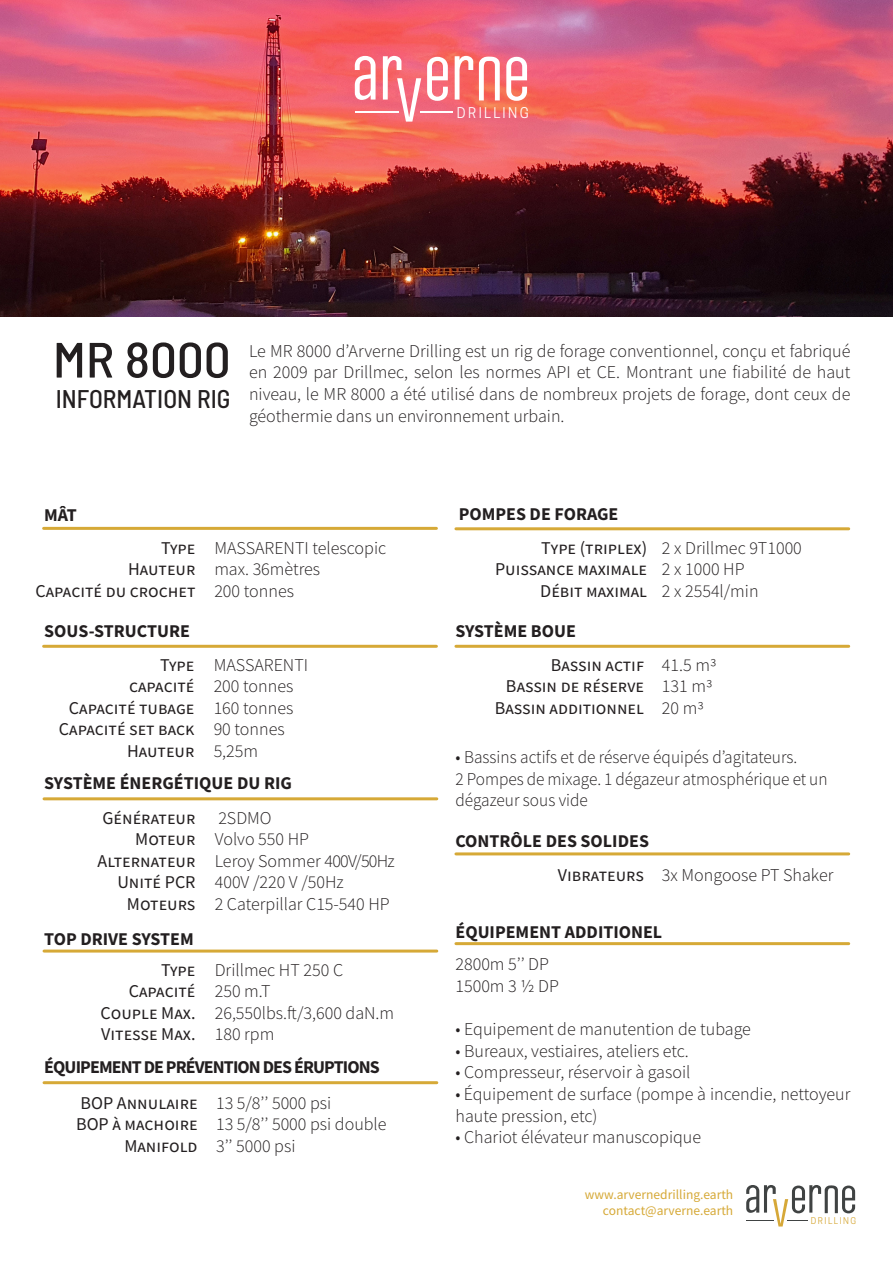
<style>
.page{position:relative;width:893px;height:1263px;background:#fff}
.page>*{position:absolute;margin:0;border:0;box-sizing:border-box;transform-origin:0 0}
.t1{font:500 semi-condensed 49.5px "Barlow";color:#231f20;scale:1.07 1}
.t2{font:500 semi-condensed 25.5px "Barlow";color:#231f20}
.t3{font:300 18px/21.6px "Source Sans Pro";color:#231f20;text-align:justify}
.t4{font:18px "Source Sans Pro";color:#231f20}
.t5{font:700 18px "Source Sans Pro";color:#231f20}
.t6{font:300 18px/21.6px "Source Sans Pro";color:#231f20;scale:.96 1}
.t7{font:700 18px "Source Sans Pro";letter-spacing:-.05em;color:#231f20}
.t8{font:13.95px "Cooper Hewitt";letter-spacing:.17em;color:#fff}
.t9{font:13.5px "Source Sans Pro";color:#d6a937}
.t10{font:8.85px "Cooper Hewitt";letter-spacing:.17em;color:#d6a838}
</style>
<div class="page">
<hr style="left:44px;top:527px;width:392px;height:3px;background:#d6a937">
<hr style="left:44px;top:645px;width:392px;height:3px;background:#d6a937">
<hr style="left:44px;top:797px;width:393px;height:3px;background:#d6a937">
<hr style="left:44px;top:949px;width:393px;height:3px;background:#d6a937">
<hr style="left:44px;top:1081px;width:393px;height:3px;background:#d6a937">
<hr style="left:456px;top:527px;width:393px;height:3px;background:#d6a937">
<hr style="left:456px;top:645px;width:393px;height:3px;background:#d6a937">
<hr style="left:456px;top:852px;width:393px;height:3px;background:#d6a937">
<hr style="left:456px;top:942px;width:393px;height:3px;background:#d6a937">
<img style="left:0;top:0;width:893px;height:317px">
<svg style="left:355px;top:56px;width:21px;height:44px"></svg>
<svg style="left:455px;top:56px;width:18px;height:44px"></svg>
<svg style="left:383px;top:56px;width:38px;height:66px"></svg>
<svg style="left:479px;top:56px;width:21px;height:44px"></svg>
<svg style="left:506px;top:57px;width:21px;height:44px"></svg>
<svg style="left:427px;top:57px;width:21px;height:44px"></svg>
<hr style="left:420px;top:112px;width:33px;height:1px;background:#fff">
<hr style="left:355px;top:112px;width:43px;height:1px;background:#fff">
<svg style="left:746px;top:1185px;width:109px;height:41px"></svg>
<p class="t8" style="left:457px;top:104px;width:73px">DRILLING</p>
<p class="t1" style="left:53px;top:324px;width:168px">MR 8000</p>
<p class="t2" style="left:56px;top:381px;width:176px">INFORMATION RIG</p>
<p class="t3" style="left:249px;top:340px;width:603px">Le MR 8000 d’Arverne Drilling est un rig de forage conventionnel, conçu et fabriqué en 2009 par Drillmec, selon les normes API et CE. Montrant une fiabilité de haut niveau, le MR 8000 a été utilisé dans de nombreux projets de forage, dont ceux de géothermie dans un environnement urbain.</p>
<p class="t5" style="left:44px;top:503px;width:34px">MÂT</p>
<p class="t4" style="left:161px;top:536px;width:36px">Type</p>
<p class="t4" style="left:128px;top:558px;width:69px">Hauteur</p>
<p class="t4" style="left:35px;top:579px;width:162px">Capacité du crochet</p>
<p class="t5" style="left:44px;top:619px;width:147px">SOUS-STRUCTURE</p>
<p class="t4" style="left:160px;top:653px;width:36px">Type</p>
<p class="t4" style="left:129px;top:675px;width:67px">capacité</p>
<p class="t4" style="left:69px;top:696px;width:127px">Capacité tubage</p>
<p class="t4" style="left:59px;top:718px;width:137px">Capacité set back</p>
<p class="t4" style="left:127px;top:739px;width:69px">Hauteur</p>
<p class="t3" style="left:214px;top:537px;width:173px">MASSARENTI telescopic</p>
<p class="t3" style="left:214px;top:558px;width:107px">max. 36mètres</p>
<p class="t3" style="left:214px;top:580px;width:81px">200 tonnes</p>
<p class="t3" style="left:214px;top:654px;width:96px">MASSARENTI</p>
<p class="t3" style="left:214px;top:675px;width:81px">200 tonnes</p>
<p class="t3" style="left:214px;top:697px;width:81px">160 tonnes</p>
<p class="t3" style="left:214px;top:718px;width:73px">90 tonnes</p>
<p class="t3" style="left:214px;top:740px;width:46px">5,25m</p>
<p class="t5" style="left:44px;top:770px;width:249px">SYSTÈME ÉNERGÉTIQUE DU RIG</p>
<p class="t4" style="left:103px;top:806px;width:95px">Générateur</p>
<p class="t4" style="left:135px;top:828px;width:62px">Moteur</p>
<p class="t4" style="left:98px;top:849px;width:99px">Alternateur</p>
<p class="t4" style="left:117px;top:871px;width:80px">Unité PCR</p>
<p class="t4" style="left:127px;top:892px;width:70px">Moteurs</p>
<p class="t5" style="left:44px;top:927px;width:151px">TOP DRIVE SYSTEM</p>
<p class="t4" style="left:161px;top:958px;width:36px">Type</p>
<p class="t4" style="left:129px;top:980px;width:68px">Capacité</p>
<p class="t4" style="left:101px;top:1001px;width:96px">Couple Max.</p>
<p class="t4" style="left:101px;top:1023px;width:96px">Vitesse Max.</p>
<p class="t3" style="left:218px;top:807px;width:55px">2SDMO</p>
<p class="t3" style="left:215px;top:828px;width:96px">Volvo 550 HP</p>
<p class="t3" style="left:215px;top:850px;width:182px">Leroy Sommer 400V/50Hz</p>
<p class="t3" style="left:215px;top:872px;width:131px">400V /220 V /50Hz</p>
<p class="t3" style="left:215px;top:893px;width:177px">2 Caterpillar C15-540 HP</p>
<p class="t3" style="left:215px;top:959px;width:130px">Drillmec HT 250 C</p>
<p class="t3" style="left:215px;top:980px;width:57px">250 m.T</p>
<p class="t3" style="left:215px;top:1002px;width:181px">26,550lbs.ft/3,600 daN.m</p>
<p class="t3" style="left:215px;top:1024px;width:61px">180 rpm</p>
<p class="t7" style="left:44px;top:1054px;width:337px">ÉQUIPEMENT DE PRÉVENTION DES ÉRUPTIONS</p>
<p class="t4" style="left:81px;top:1091px;width:118px">BOP Annulaire</p>
<p class="t4" style="left:76px;top:1113px;width:123px">BOP à machoire</p>
<p class="t4" style="left:124px;top:1134px;width:75px">Manifold</p>
<p class="t3" style="left:216px;top:1092px;width:117px">13 5/8’’ 5000 psi</p>
<p class="t3" style="left:216px;top:1113px;width:172px">13 5/8’’ 5000 psi double</p>
<p class="t3" style="left:216px;top:1135px;width:81px">3’’ 5000 psi</p>
<p class="t5" style="left:459px;top:502px;width:161px">POMPES DE FORAGE</p>
<p class="t4" style="left:541px;top:536px;width:107px">Type (triplex)</p>
<p class="t4" style="left:495px;top:558px;width:154px">Puissance maximale</p>
<p class="t4" style="left:540px;top:579px;width:108px">Débit maximal</p>
<p class="t3" style="left:662px;top:537px;width:141px">2 x Drillmec 9T1000</p>
<p class="t3" style="left:662px;top:558px;width:84px">2 x 1000 HP</p>
<p class="t3" style="left:662px;top:580px;width:98px">2 x 2554l/min</p>
<p class="t5" style="left:455px;top:619px;width:122px">SYSTÈME BOUE</p>
<p class="t4" style="left:551px;top:653px;width:95px">Bassin actif</p>
<p class="t4" style="left:506px;top:675px;width:140px">Bassin de réserve</p>
<p class="t4" style="left:495px;top:696px;width:151px">Bassin additionnel</p>
<p class="t3" style="left:662px;top:654px;width:56px">41.5 m3</p>
<p class="t3" style="left:662px;top:675px;width:52px">131 m3</p>
<p class="t3" style="left:662px;top:697px;width:43px">20 m3</p>
<p class="t3" style="left:455px;top:746px;width:343px">• Bassins actifs et de réserve équipés d’agitateurs.</p>
<p class="t6" style="left:455px;top:768px;width:389px">2 Pompes de mixage. 1 dégazeur atmosphérique et un dégazeur sous vide</p>
<p class="t5" style="left:455px;top:829px;width:195px">CONTRÔLE DES SOLIDES</p>
<p class="t4" style="left:558px;top:864px;width:88px">Vibrateurs</p>
<p class="t3" style="left:662px;top:864px;width:173px">3x Mongoose PT Shaker</p>
<p class="t5" style="left:455px;top:919px;width:208px">ÉQUIPEMENT ADDITIONEL</p>
<p class="t3" style="left:455px;top:953px;width:95px">2800m 5’’ DP</p>
<p class="t3" style="left:455px;top:975px;width:105px">1500m 3 ½ DP</p>
<p class="t3" style="left:455px;top:1018px;width:297px">• Equipement de manutention de tubage</p>
<p class="t3" style="left:455px;top:1040px;width:235px">• Bureaux, vestiaires, ateliers etc.</p>
<p class="t3" style="left:455px;top:1061px;width:236px">• Compresseur, réservoir à gasoil</p>
<p class="t3" style="left:455px;top:1083px;width:396px">• Équipement de surface (pompe à incendie, nettoyeur haute pression, etc)</p>
<p class="t3" style="left:455px;top:1126px;width:247px">• Chariot élévateur manuscopique</p>
<p class="t9" style="left:585px;top:1186px;width:150px">www.arvernedrilling.earth</p>
<p class="t9" style="left:603px;top:1202px;width:132px">contact@arverne.earth</p>
<p class="t10" style="left:811px;top:1216px;width:47px">DRILLING</p>
</div>
